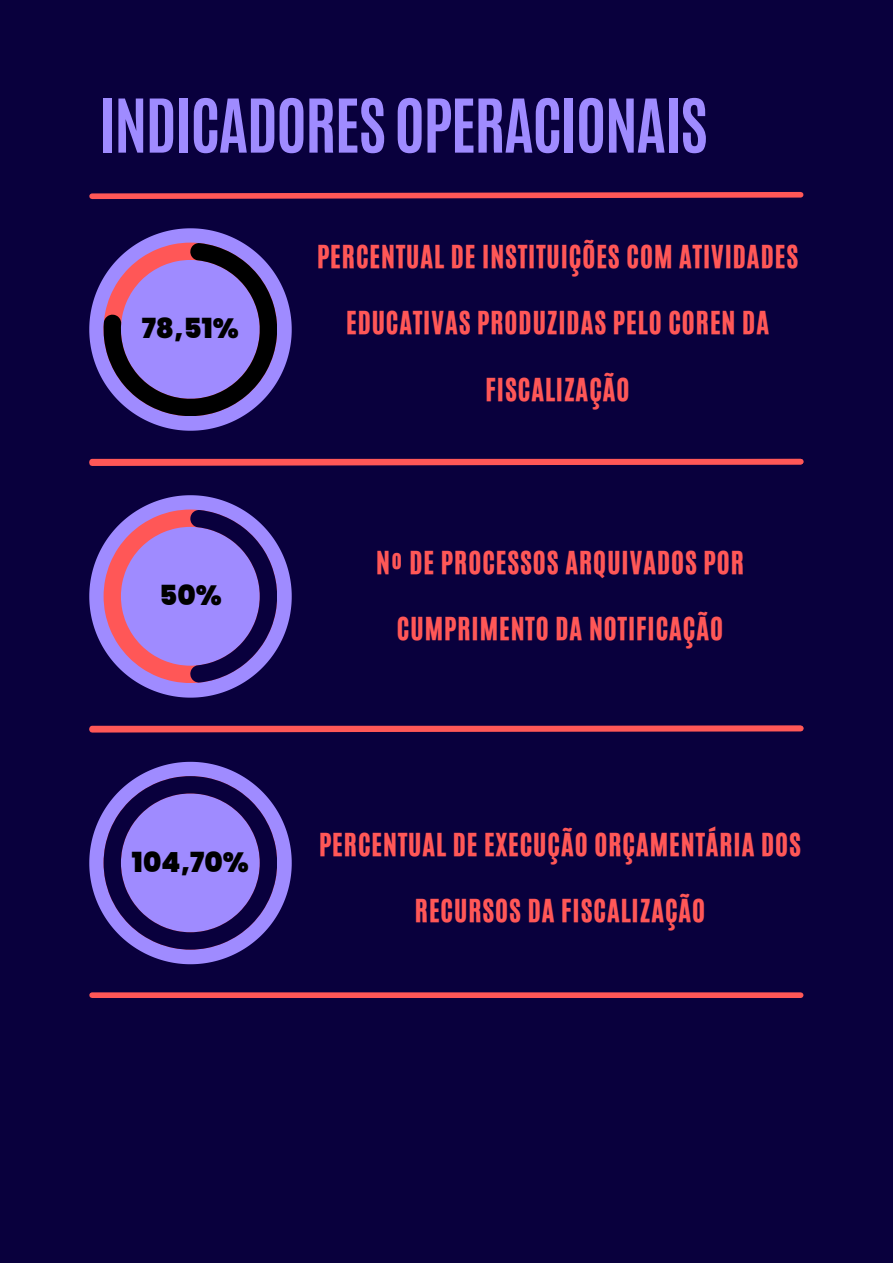
<style>
.page{position:relative;width:893px;height:1264px;background:#fff}
.page>*{position:absolute;margin:0;border:0;box-sizing:border-box;transform-origin:0 0}
.t1{font:700 63px "Antonio";letter-spacing:-.025em;color:#9f8bff}
.t2{font:900 27.6px "Poppins";color:#000}
.t3{font:26.55px "CA Generated";letter-spacing:.04em;color:#ff5757}
</style>
<div class="page">
<div style="left:0;top:0;width:892px;height:1262px;background:#09003d"></div>
<svg style="left:89px;top:191px;width:715px;height:9px"></svg>
<svg style="left:89px;top:228px;width:203px;height:203px"></svg>
<svg style="left:89px;top:458px;width:715px;height:8px;background:#cd4551"></svg>
<svg style="left:89px;top:495px;width:203px;height:202px"></svg>
<svg style="left:89px;top:725px;width:715px;height:8px;background:#c84351"></svg>
<svg style="left:89px;top:761px;width:203px;height:203px"></svg>
<div style="left:92px;top:992px;width:708px;height:6px;background:#ff5757"></div>
<h1 class="t1" style="left:99px;top:81px;width:610px">INDICADORES OPERACIONAIS</h1>
<p class="t2" style="left:142px;top:309px;width:99px">78,51%</p>
<p class="t2" style="left:159px;top:576px;width:64px">50%</p>
<p class="t3" style="left:317px;top:238px;width:482px">PERCENTUAL DE INSTITUIÇÕES COM ATIVIDADES</p>
<p class="t3" style="left:346px;top:304px;width:424px">EDUCATIVAS PRODUZIDAS PELO COREN DA</p>
<p class="t3" style="left:485px;top:370px;width:145px">FISCALIZAÇÃO</p>
<p class="t3" style="left:376px;top:543px;width:369px">Nº DE PROCESSOS ARQUIVADOS POR</p>
<p class="t3" style="left:397px;top:609px;width:327px">CUMPRIMENTO DA NOTIFICAÇÃO</p>
<p class="t2" style="left:132px;top:842px;width:118px">104,70%</p>
<p class="t3" style="left:319px;top:825px;width:483px">PERCENTUAL DE EXECUÇÃO ORÇAMENTÁRIA DOS</p>
<p class="t3" style="left:415px;top:891px;width:292px">RECURSOS DA FISCALIZAÇÃO</p>
</div>
